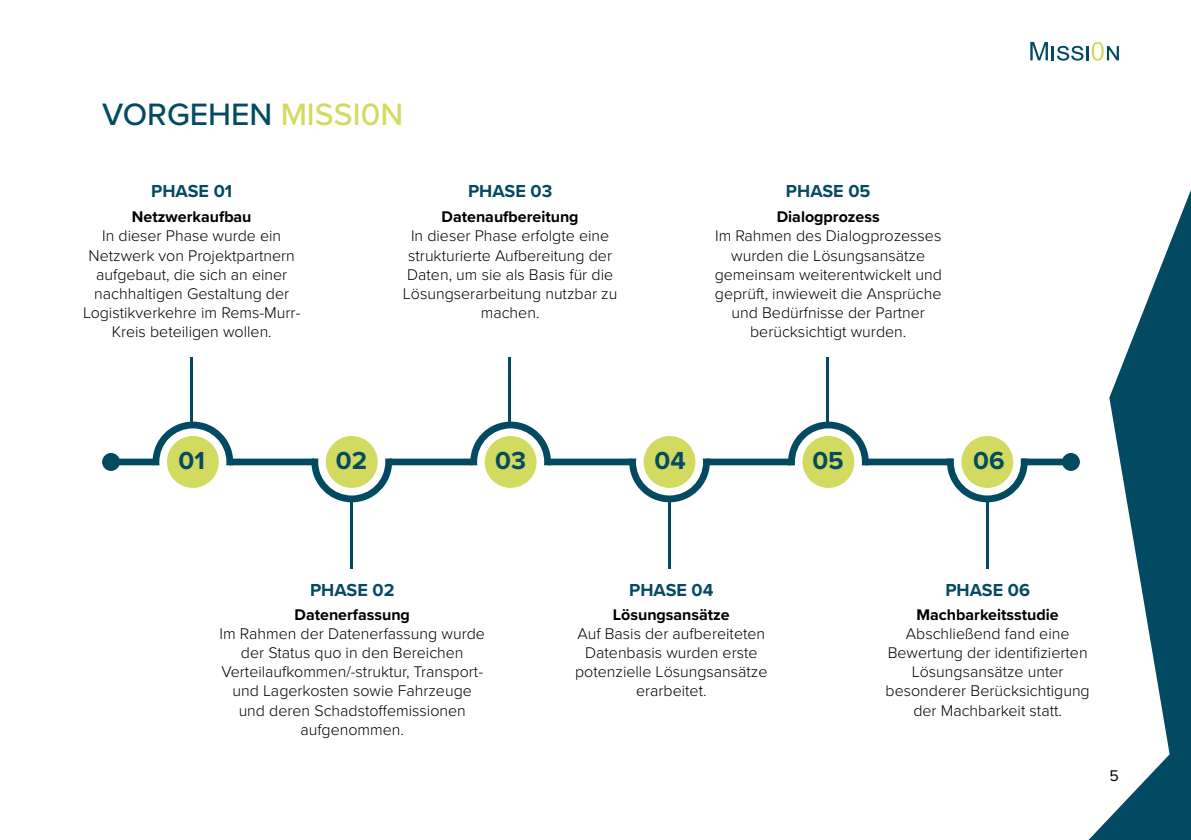
<style>
.page{position:relative;width:1191px;height:840px;background:#fff}
.page>*{position:absolute;margin:0;border:0;box-sizing:border-box;transform-origin:0 0}
.t1{font:500 32px "Proxima Nova";color:#044a62}
.t2{font:700 25.6px "Proxima Nova";color:#044a62}
.t3{font:700 18px "Proxima Nova";color:#044a62}
.t4{font:300 16px/19.2px "Proxima Nova";color:#000;text-align:center}
.t5{font:700 16px "Proxima Nova";color:#000}
.t6{font:16px "Proxima Nova";color:#000}
.s1{color:#d2db5f}
</style>
<div class="page">
<div style="left:102px;top:452px;width:18px;height:18px;background:#014a62;border-radius:50%"></div>
<svg style="left:113px;top:421px;width:942px;height:81px"></svg>
<hr style="left:191px;top:357px;width:2px;height:68px;background:#014a62">
<hr style="left:508px;top:357px;width:3px;height:68px;background:#014a62">
<hr style="left:826px;top:357px;width:3px;height:68px;background:#014a62">
<hr style="left:350px;top:500px;width:3px;height:68px;background:#014a62">
<hr style="left:668px;top:500px;width:3px;height:68px;background:#014a62">
<hr style="left:986px;top:500px;width:3px;height:68px;background:#014a62">
<div style="left:167px;top:436px;width:52px;height:51px;background:#d2db5f;border-radius:50%"></div>
<div style="left:326px;top:436px;width:52px;height:51px;background:#d2db5f;border-radius:50%"></div>
<div style="left:485px;top:436px;width:51px;height:51px;background:#d2db5f;border-radius:50%"></div>
<div style="left:643px;top:436px;width:52px;height:51px;background:#d2db5f;border-radius:50%"></div>
<div style="left:802px;top:436px;width:52px;height:51px;background:#d2db5f;border-radius:50%"></div>
<div style="left:961px;top:436px;width:52px;height:51px;background:#d2db5f;border-radius:50%"></div>
<svg style="left:1055px;top:190px;width:136px;height:649px"></svg>
<svg style="left:1030px;top:42px;width:18px;height:18px"></svg>
<hr style="left:1051px;top:46px;width:3px;height:14px;background:#014a62">
<svg style="left:1057px;top:42px;width:62px;height:19px"></svg>
<h1 class="t1" style="left:102px;top:90px;width:303px">VORGEHEN <span class="s1">MISSI0N</span></h1>
<p class="t3" style="left:151px;top:178px;width:83px">PHASE 01</p>
<p class="t5" style="left:132px;top:205px;width:121px">Netzwerkaufbau</p>
<p class="t4" style="left:83px;top:225px;width:219px">In dieser Phase wurde ein<br>Netzwerk von Projektpartnern aufgebaut, die sich an einer nachhaltigen Gestaltung der<br>Logistikverkehre im Rems-Murr-<br>Kreis beteiligen wollen.</p>
<p class="t3" style="left:468px;top:178px;width:86px">PHASE 03</p>
<p class="t3" style="left:786px;top:178px;width:86px">PHASE 05</p>
<p class="t5" style="left:441px;top:205px;width:139px">Datenaufbereitung</p>
<p class="t4" style="left:403px;top:225px;width:216px">In dieser Phase erfolgte eine strukturierte Aufbereitung der<br>Daten, um sie als Basis für die<br>Lösungserarbeitung nutzbar zu machen.</p>
<p class="t5" style="left:776px;top:205px;width:104px">Dialogprozess</p>
<p class="t4" style="left:714px;top:225px;width:229px">Im Rahmen des Dialogprozesses wurden die Lösungsansätze gemeinsam weiterentwickelt und geprüft, inwieweit die Ansprüche und Bedürfnisse der Partner berücksichtigt wurden.</p>
<h2 class="t2" style="left:179px;top:441px;width:28px">01</h2>
<h2 class="t2" style="left:336px;top:441px;width:33px">02</h2>
<h2 class="t2" style="left:495px;top:441px;width:32px">03</h2>
<h2 class="t2" style="left:654px;top:441px;width:33px">04</h2>
<h2 class="t2" style="left:812px;top:441px;width:33px">05</h2>
<h2 class="t2" style="left:973px;top:441px;width:33px">06</h2>
<p class="t3" style="left:310px;top:576px;width:86px">PHASE 02</p>
<p class="t3" style="left:629px;top:576px;width:86px">PHASE 04</p>
<p class="t3" style="left:945px;top:576px;width:86px">PHASE 06</p>
<p class="t5" style="left:294px;top:602px;width:117px">Datenerfassung</p>
<p class="t4" style="left:219px;top:622px;width:267px">Im Rahmen der Datenerfassung wurde der Status quo in den Bereichen<br>Verteilaufkommen/-struktur, Transport&shy;und Lagerkosten sowie Fahrzeuge und deren Schadstoffemissionen aufgenommen.</p>
<p class="t5" style="left:613px;top:602px;width:118px">Lösungsansätze</p>
<p class="t4" style="left:575px;top:622px;width:194px">Auf Basis der aufbereiteten<br>Datenbasis wurden erste potenzielle Lösungsansätze erarbeitet.</p>
<p class="t5" style="left:916px;top:602px;width:144px">Machbarkeitsstudie</p>
<p class="t4" style="left:885px;top:622px;width:206px">Abschließend fand eine<br>Bewertung der identifizierten<br>Lösungsansätze unter besonderer Berücksichtigung der Machbarkeit statt.</p>
<p class="t6" style="left:1109px;top:762px;width:11px">5</p>
</div>
